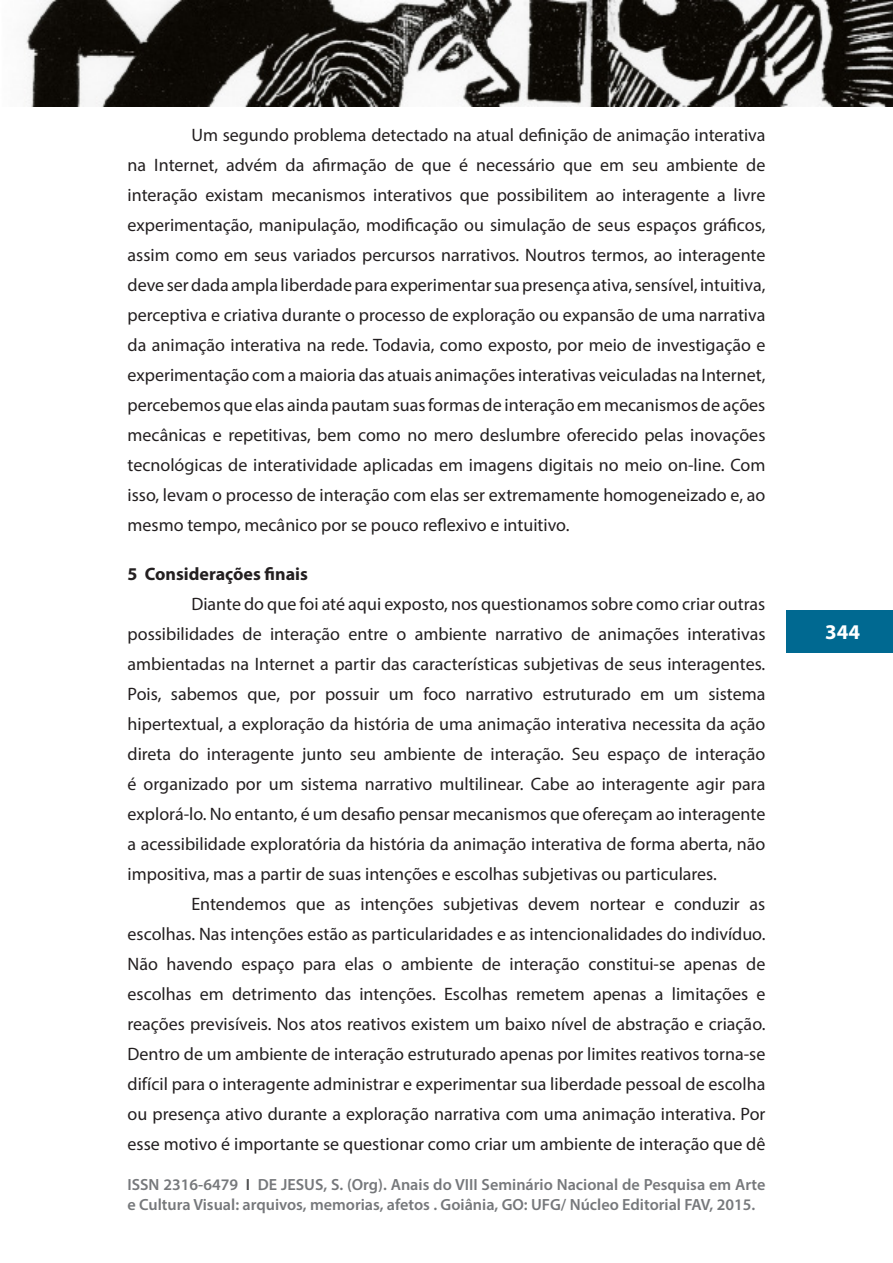
<style>
.page{position:relative;width:893px;height:1263px;background:#fff}
.page>*{position:absolute;margin:0;border:0;box-sizing:border-box;transform-origin:0 0}
.t1{font:700 21px "Myriad Pro";color:#fff}
.Texto_básico{font:18px/30px "Myriad Pro";color:#231f20;text-align:justify}
.subtitulos{font:700 18px "Myriad Pro";color:#231f20}
.t2{font:600 16.2px/19.5px "Myriad Pro";color:#76787b}
.s1{color:#4b4c4d}
</style>
<div class="page">
<div style="left:787px;top:610px;width:106px;height:43px;background:#006991"></div>
<img style="left:25px;top:0;width:868px;height:106px">
<p class="Texto_básico" style="left:128px;top:120px;width:639px;text-indent:64px">Um segundo problema detectado na atual definição de animação interativa na Internet, advém da afirmação de que é necessário que em seu ambiente de interação existam mecanismos interativos que possibilitem ao interagente a livre experimentação, manipulação, modificação ou simulação de seus espaços gráficos, assim como em seus variados percursos narrativos. Noutros termos, ao interagente deve ser dada ampla liberdade para experimentar sua presença ativa, sensível, intuitiva, perceptiva e criativa durante o processo de exploração ou expansão de uma narrativa da animação interativa na rede. Todavia, como exposto, por meio de investigação e experimentação com a maioria das atuais animações interativas veiculadas na Internet, percebemos que elas ainda pautam suas formas de interação em mecanismos de ações mecânicas e repetitivas, bem como no mero deslumbre oferecido pelas inovações tecnológicas de interatividade aplicadas em imagens digitais no meio on-line. Com isso, levam o processo de interação com elas ser extremamente homogeneizado e, ao mesmo tempo, mecânico por se pouco reflexivo e intuitivo.</p>
<p class="subtitulos" style="left:128px;top:562px;width:182px">5 Considerações finais</p>
<p class="Texto_básico" style="left:128px;top:588px;width:639px;text-indent:64px">Diante do que foi até aqui exposto, nos questionamos sobre como criar outras possibilidades de interação entre o ambiente narrativo de animações interativas ambientadas na Internet a partir das características subjetivas de seus interagentes.<br>Pois, sabemos que, por possuir um foco narrativo estruturado em um sistema hipertextual, a exploração da história de uma animação interativa necessita da ação direta do interagente junto seu ambiente de interação. Seu espaço de interação é organizado por um sistema narrativo multilinear. Cabe ao interagente agir para explorá-lo. No entanto, é um desafio pensar mecanismos que ofereçam ao interagente a acessibilidade exploratória da história da animação interativa de forma aberta, não impositiva, mas a partir de suas intenções e escolhas subjetivas ou particulares.</p>
<p class="Texto_básico" style="left:128px;top:888px;width:639px;text-indent:64px">Entendemos que as intenções subjetivas devem nortear e conduzir as escolhas. Nas intenções estão as particularidades e as intencionalidades do indivíduo.<br>Não havendo espaço para elas o ambiente de interação constitui-se apenas de escolhas em detrimento das intenções. Escolhas remetem apenas a limitações e reações previsíveis. Nos atos reativos existem um baixo nível de abstração e criação.<br>Dentro de um ambiente de interação estruturado apenas por limites reativos torna-se difícil para o interagente administrar e experimentar sua liberdade pessoal de escolha ou presença ativo durante a exploração narrativa com uma animação interativa. Por esse motivo é importante se questionar como criar um ambiente de interação que dê</p>
<p class="t2" style="left:128px;top:1174px;width:639px">ISSN 2316-6479 <span class="s1">I</span> DE JESUS, S. (Org). Anais do VIII Seminário Nacional de Pesquisa em Arte e Cultura Visual: arquivos, memorias, afetos . Goiânia, GO: UFG/ Núcleo Editorial FAV, 2015.</p>
<p class="t1" style="left:825px;top:619px;width:36px">344</p>
</div>
